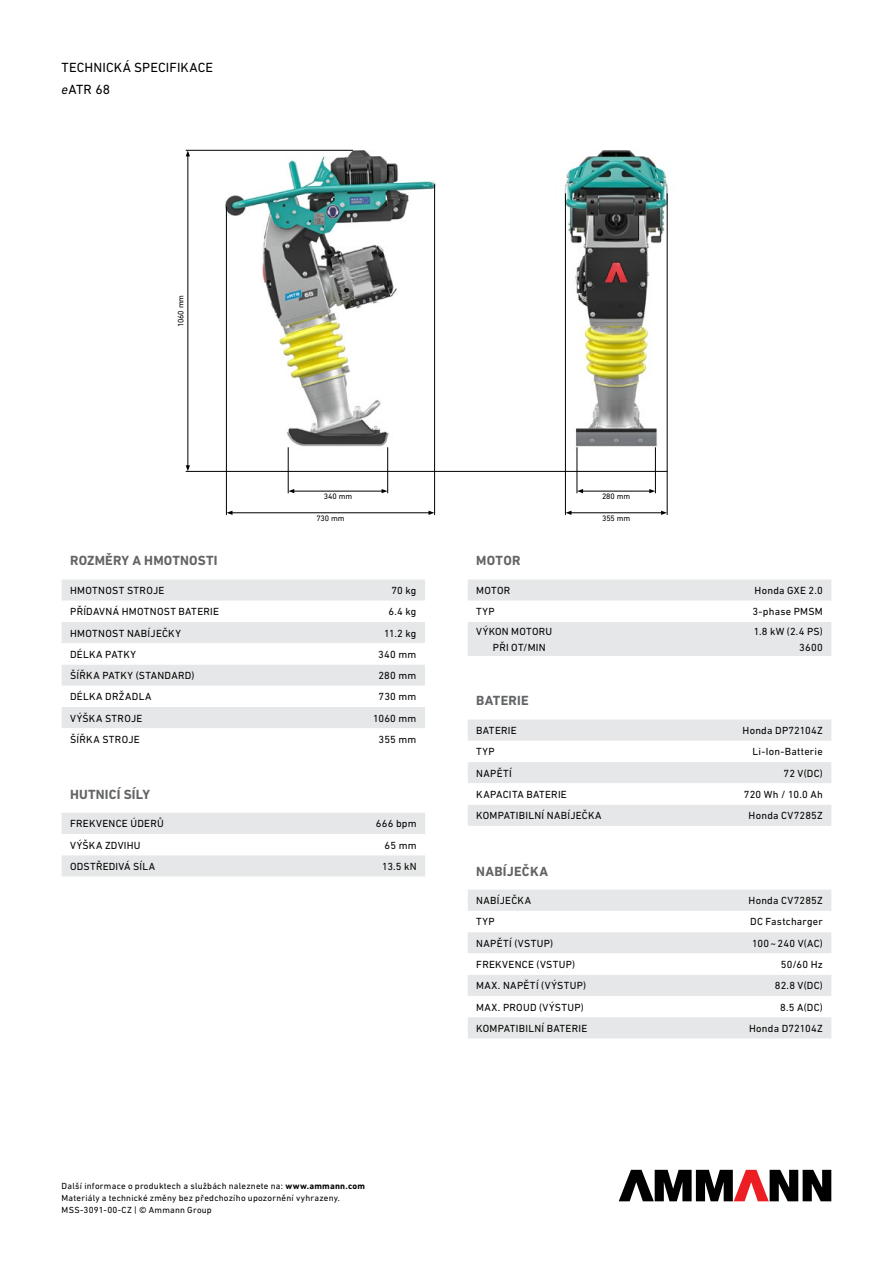
<style>
.page{position:relative;width:893px;height:1263px;background:#fff}
.page>*{position:absolute;margin:0;border:0;box-sizing:border-box;transform-origin:0 0}
.t1{font:700 13.5px "DIN Next LT Pro";letter-spacing:.015em;color:#636466}
.t2{font:13.5px/22.5px "DIN Next LT Pro";letter-spacing:.01em;color:#000}
.t3{font:10.5px/16.6px "DIN Next LT Pro";letter-spacing:.025em;color:#000}
.t4{font:9px/12px "DIN Next LT Pro";letter-spacing:.025em;color:#000}
.t5{font:7.95px "DIN Next LT Pro";letter-spacing:-.01em;color:#000}
.s1{font-style:italic}
.s2{font-weight:700}
</style>
<div class="page">
<svg style="left:619px;top:1170px;width:212px;height:31px"></svg>
<div style="left:468px;top:890px;width:363px;height:148px;background:#e6e7e8"></div>
<svg style="left:468px;top:911px;width:363px;height:106px"></svg>
<div style="left:62px;top:579px;width:363px;height:64px;background:#e6e7e8"></div>
<svg style="left:62px;top:601px;width:363px;height:21px"></svg>
<svg style="left:62px;top:665px;width:363px;height:63px"></svg>
<svg style="left:468px;top:579px;width:363px;height:77px"></svg>
<svg style="left:468px;top:719px;width:363px;height:107px"></svg>
<svg style="left:62px;top:813px;width:363px;height:63px"></svg>
<img style="left:220px;top:149px;width:216px;height:314px">
<img style="left:564px;top:150px;width:104px;height:312px">
<hr style="left:569px;top:512px;width:95px;height:1px;background:#000">
<svg style="left:566px;top:511px;width:5px;height:4px"></svg>
<svg style="left:661px;top:511px;width:6px;height:4px"></svg>
<hr style="left:565px;top:193px;width:1px;height:322px;background:#000">
<hr style="left:667px;top:193px;width:1px;height:322px;background:#000">
<hr style="left:292px;top:491px;width:92px;height:1px;background:#000">
<svg style="left:289px;top:489px;width:5px;height:4px"></svg>
<svg style="left:382px;top:489px;width:5px;height:4px"></svg>
<hr style="left:581px;top:491px;width:71px;height:1px;background:#000">
<svg style="left:578px;top:489px;width:5px;height:4px"></svg>
<svg style="left:649px;top:489px;width:6px;height:4px"></svg>
<hr style="left:288px;top:447px;width:1px;height:46px;background:#000">
<hr style="left:577px;top:447px;width:1px;height:46px;background:#000">
<hr style="left:387px;top:447px;width:1px;height:46px;background:#000">
<hr style="left:655px;top:447px;width:1px;height:46px;background:#000">
<hr style="left:186px;top:471px;width:481px;height:1px;background:#000">
<hr style="left:188px;top:154px;width:1px;height:314px;background:#000">
<svg style="left:186px;top:151px;width:4px;height:5px"></svg>
<svg style="left:186px;top:465px;width:4px;height:6px"></svg>
<hr style="left:434px;top:184px;width:1px;height:331px;background:#000">
<hr style="left:186px;top:150px;width:167px;height:1px;background:#000">
<hr style="left:230px;top:512px;width:201px;height:1px;background:#000">
<svg style="left:227px;top:511px;width:5px;height:4px"></svg>
<svg style="left:428px;top:511px;width:6px;height:4px"></svg>
<hr style="left:226px;top:207px;width:1px;height:308px;background:#000">
<p class="t2" style="left:62px;top:56px;width:153px">TECHNICKÁ SPECIFIKACE <span class="s1">e</span>ATR 68</p>
<p class="t5" style="left:176px;top:327px;width:34px;rotate:-90deg">1060 mm</p>
<p class="t5" style="left:324px;top:492px;width:30px">340 mm</p>
<p class="t5" style="left:602px;top:492px;width:30px">280 mm</p>
<p class="t5" style="left:316px;top:514px;width:30px">730 mm</p>
<p class="t5" style="left:602px;top:514px;width:30px">355 mm</p>
<p class="t1" style="left:70px;top:553px;width:149px">ROZMĚRY A HMOTNOSTI</p>
<p class="t3" style="left:70px;top:582px;width:96px">HMOTNOST STROJE</p>
<p class="t3" style="left:391px;top:582px;width:27px">70 kg</p>
<p class="t3" style="left:70px;top:603px;width:150px">PŘÍDAVNÁ HMOTNOST BATERIE</p>
<p class="t3" style="left:388px;top:603px;width:30px">6.4 kg</p>
<p class="t3" style="left:70px;top:624px;width:112px">HMOTNOST NABÍJEČKY</p>
<p class="t3" style="left:384px;top:624px;width:34px">11.2 kg</p>
<p class="t3" style="left:70px;top:646px;width:67px">DÉLKA PATKY</p>
<p class="t3" style="left:378px;top:646px;width:40px">340 mm</p>
<p class="t3" style="left:70px;top:667px;width:126px">ŠÍŘKA PATKY (STANDARD)</p>
<p class="t3" style="left:378px;top:667px;width:40px">280 mm</p>
<p class="t3" style="left:70px;top:688px;width:83px">DÉLKA DRŽADLA</p>
<p class="t3" style="left:379px;top:688px;width:39px">730 mm</p>
<p class="t3" style="left:70px;top:710px;width:74px">VÝŠKA STROJE</p>
<p class="t3" style="left:373px;top:710px;width:45px">1060 mm</p>
<p class="t3" style="left:70px;top:731px;width:71px">ŠÍŘKA STROJE</p>
<p class="t3" style="left:379px;top:731px;width:39px">355 mm</p>
<p class="t1" style="left:70px;top:786px;width:82px">HUTNICÍ SÍLY</p>
<p class="t3" style="left:70px;top:815px;width:95px">FREKVENCE ÚDERŮ</p>
<p class="t3" style="left:376px;top:815px;width:42px">666 bpm</p>
<p class="t3" style="left:70px;top:836px;width:72px">VÝŠKA ZDVIHU</p>
<p class="t3" style="left:385px;top:836px;width:34px">65 mm</p>
<p class="t3" style="left:70px;top:858px;width:86px">ODSTŘEDIVÁ SÍLA</p>
<p class="t3" style="left:382px;top:858px;width:36px">13.5 kN</p>
<p class="t4" style="left:62px;top:1180px;width:305px">Další informace o produktech a službách naleznete na: <span class="s2">www.ammann.com<br></span>Materiály a technické změny bez předchozího upozornění vyhrazeny.<br>MSS-3091-00-CZ | © Ammann Group</p>
<p class="t1" style="left:476px;top:553px;width:46px">MOTOR</p>
<p class="t3" style="left:476px;top:582px;width:36px">MOTOR</p>
<p class="t3" style="left:755px;top:582px;width:70px">Honda GXE 2.0</p>
<p class="t3" style="left:476px;top:603px;width:20px">TYP</p>
<p class="t3" style="left:752px;top:603px;width:72px">3-phase PMSM</p>
<p class="t3" style="left:493px;top:622px;width:61px;text-indent:-17px">VÝKON MOTORU<br>PŘI OT/MIN</p>
<p class="t3" style="left:754px;top:622px;width:71px;text-align:right">1.8 kW (2.4 PS)<br>3600</p>
<p class="t1" style="left:476px;top:693px;width:54px">BATERIE</p>
<p class="t3" style="left:476px;top:722px;width:42px">BATERIE</p>
<p class="t3" style="left:743px;top:722px;width:82px">Honda DP72104Z</p>
<p class="t3" style="left:476px;top:743px;width:20px">TYP</p>
<p class="t3" style="left:753px;top:743px;width:72px">Li-Ion-Batterie</p>
<p class="t3" style="left:476px;top:765px;width:37px">NAPĚTÍ</p>
<p class="t3" style="left:783px;top:765px;width:41px">72 V(DC)</p>
<p class="t3" style="left:476px;top:786px;width:92px">KAPACITA BATERIE</p>
<p class="t3" style="left:744px;top:786px;width:80px">720 Wh / 10.0 Ah</p>
<p class="t3" style="left:476px;top:807px;width:127px">KOMPATIBILNÍ NABÍJEČKA</p>
<p class="t3" style="left:749px;top:807px;width:76px">Honda CV7285Z</p>
<p class="t1" style="left:476px;top:863px;width:73px">NABÍJEČKA</p>
<p class="t3" style="left:476px;top:892px;width:56px">NABÍJEČKA</p>
<p class="t3" style="left:749px;top:892px;width:76px">Honda CV7285Z</p>
<p class="t3" style="left:476px;top:913px;width:20px">TYP</p>
<p class="t3" style="left:750px;top:913px;width:74px">DC Fastcharger</p>
<p class="t3" style="left:476px;top:935px;width:78px">NAPĚTÍ (VSTUP)</p>
<p class="t3" style="left:752px;top:935px;width:72px">100~240 V(AC)</p>
<p class="t3" style="left:476px;top:956px;width:100px">FREKVENCE (VSTUP)</p>
<p class="t3" style="left:781px;top:956px;width:43px">50/60 Hz</p>
<p class="t3" style="left:476px;top:977px;width:111px">MAX. NAPĚTÍ (VÝSTUP)</p>
<p class="t3" style="left:775px;top:977px;width:49px">82.8 V(DC)</p>
<p class="t3" style="left:476px;top:998px;width:109px">MAX. PROUD (VÝSTUP)</p>
<p class="t3" style="left:780px;top:998px;width:44px">8.5 A(DC)</p>
<p class="t3" style="left:476px;top:1020px;width:112px">KOMPATIBILNÍ BATERIE</p>
<p class="t3" style="left:749px;top:1020px;width:75px">Honda D72104Z</p>
</div>
